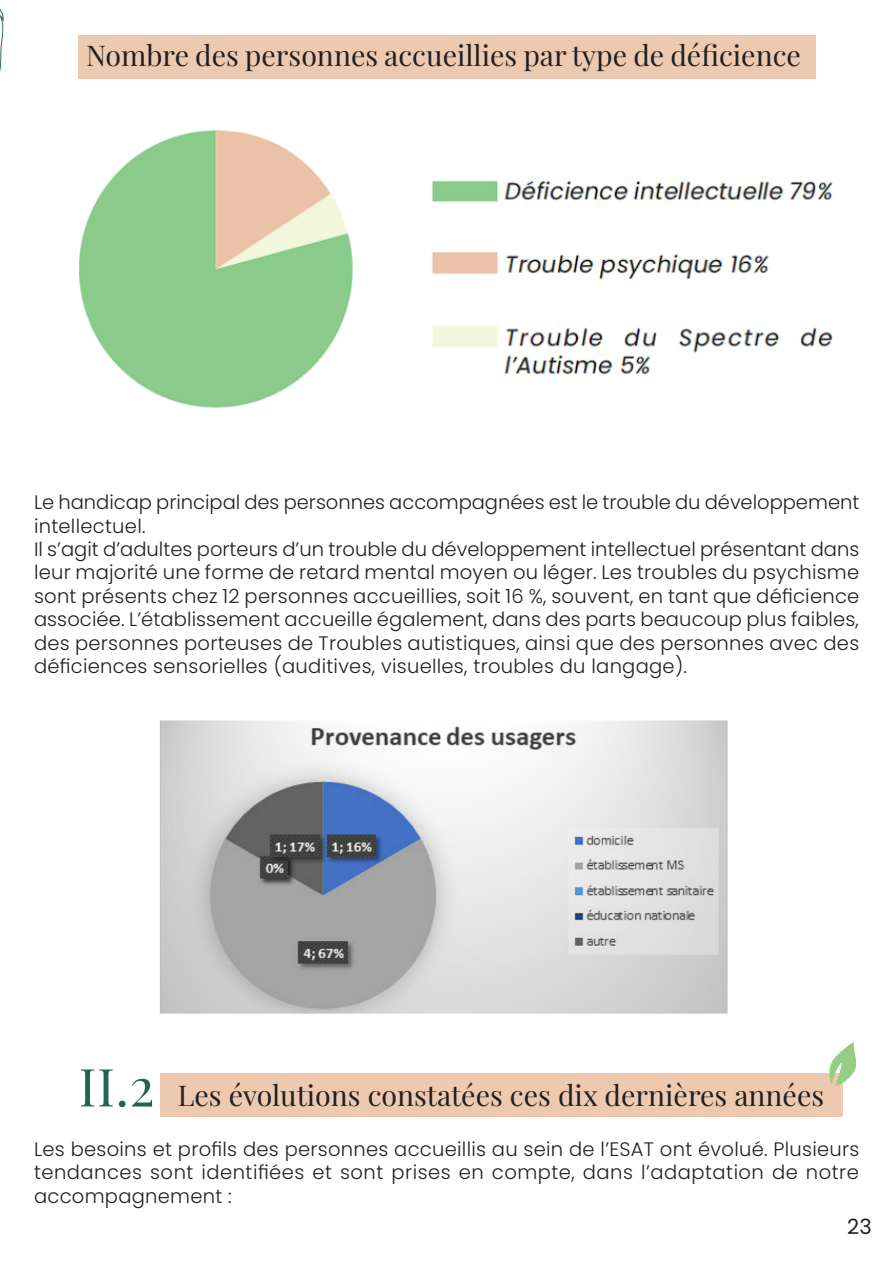
<style>
.page{position:relative;width:893px;height:1263px;background:#fff}
.page>*{position:absolute;margin:0;border:0;box-sizing:border-box;transform-origin:0 0}
.t1{font:52.5px "Playfair Display";color:#216654}
.t2{font:28.5px "Playfair Display";color:#231f20}
.t3{font:21px "Poppins";color:#231f20}
.t4{font:300 19.5px/23.4px "Poppins";letter-spacing:.015em;color:#231f20;text-align:justify}
</style>
<div class="page">
<svg style="left:0;top:8px;width:4px;height:64px"></svg>
<div style="left:78px;top:35px;width:737px;height:44px;background:#edc9b0"></div>
<img style="left:79px;top:130px;width:754px;height:279px">
<img style="left:159px;top:720px;width:569px;height:294px">
<div style="left:161px;top:1073px;width:682px;height:44px;background:#edc9b0"></div>
<svg style="left:829px;top:1042px;width:28px;height:44px"></svg>
<p class="t2" style="left:86px;top:33px;width:716px">Nombre des personnes accueillies par type de déficience</p>
<p class="t4" style="left:34px;top:491px;width:827px">Le handicap principal des personnes accompagnées est le trouble du développement</p>
<p class="t4" style="left:34px;top:514px;width:113px">intellectuel.</p>
<p class="t4" style="left:34px;top:538px;width:827px">Il s’agit d’adultes porteurs d’un trouble du développement intellectuel présentant dans</p>
<p class="t4" style="left:34px;top:561px;width:827px">leur majorité une forme de retard mental moyen ou léger. Les troubles du psychisme</p>
<p class="t4" style="left:34px;top:584px;width:827px">sont présents chez 12 personnes accueillies, soit 16 %, souvent, en tant que déficience</p>
<p class="t4" style="left:34px;top:608px;width:826px">associée. L’établissement accueille également, dans des parts beaucoup plus faibles,</p>
<p class="t4" style="left:34px;top:631px;width:827px">des personnes porteuses de Troubles autistiques, ainsi que des personnes avec des</p>
<p class="t4" style="left:34px;top:655px;width:654px">déficiences sensorielles (auditives, visuelles, troubles du langage).</p>
<p class="t1" style="left:79px;top:1046px;width:77px">II.2</p>
<p class="t2" style="left:178px;top:1072px;width:648px">Les évolutions constatées ces dix dernières années</p>
<p class="t4" style="left:34px;top:1137px;width:827px">Les besoins et profils des personnes accueillis au sein de l’ESAT ont évolué. Plusieurs tendances sont identifiées et sont prises en compte, dans l’adaptation de notre accompagnement :</p>
<p class="t3" style="left:847px;top:1214px;width:26px">23</p>
</div>
